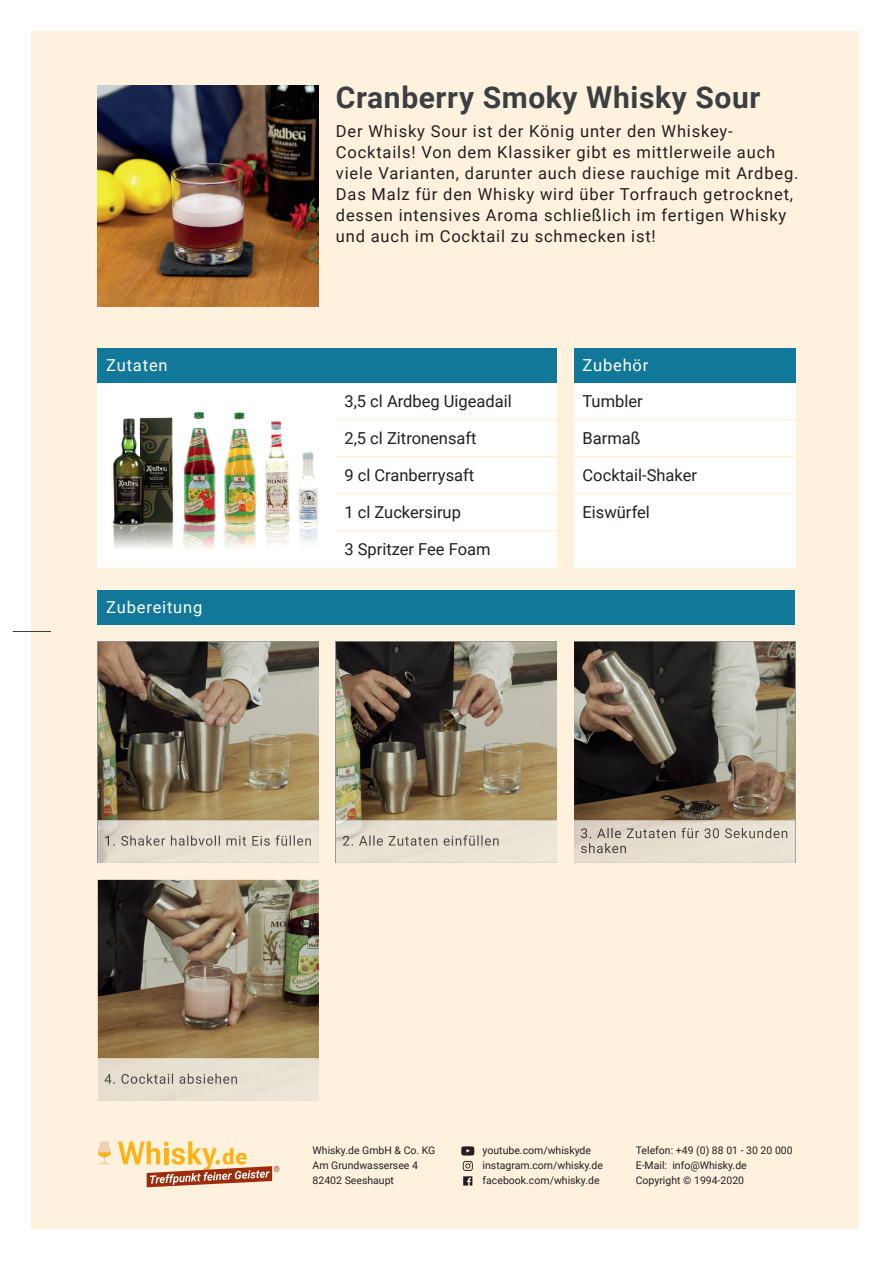
<style>
.page{position:relative;width:893px;height:1263px;background:#fff}
.page>*{position:absolute;margin:0;border:0;box-sizing:border-box;transform-origin:0 0}
.t1{font:700 30px "Roboto";letter-spacing:.02em;color:#3b3f41}
.t2{font:16.5px/21px "Roboto";letter-spacing:.05em;color:#231f20}
.t3{font:16.5px "Roboto";color:#231f20}
.t4{font:16.5px "Roboto";letter-spacing:.05em;color:#fff}
.t5{font:10.5px/15px "Roboto";color:#231f20}
</style>
<div class="page">
<div style="left:32px;top:32px;width:827px;height:1197px;background:#fef2df"></div>
<hr style="left:13px;top:631px;width:38px;height:1px;background:#3b3f41">
<svg style="left:118px;top:1141px;width:161px;height:46px"></svg>
<svg style="left:98px;top:1141px;width:13px;height:23px"></svg>
<svg style="left:461px;top:1146px;width:13px;height:9px"></svg>
<svg style="left:463px;top:1161px;width:10px;height:24px"></svg>
<img style="left:98px;top:85px;width:221px;height:221px">
<img style="left:336px;top:642px;width:221px;height:178px">
<img style="left:574px;top:642px;width:221px;height:178px">
<img style="left:98px;top:642px;width:221px;height:178px">
<div style="left:98px;top:383px;width:459px;height:185px;background:#fff"></div>
<div style="left:574px;top:383px;width:221px;height:185px;background:#fff"></div>
<div style="left:98px;top:591px;width:697px;height:34px;background:#117899"></div>
<img style="left:98px;top:880px;width:221px;height:178px">
<img style="left:105px;top:835px;width:206px;height:11px">
<svg style="left:105px;top:1074px;width:12px;height:10px"></svg>
<img style="left:121px;top:1073px;width:116px;height:11px">
<img style="left:336px;top:820px;width:221px;height:43px">
<img style="left:343px;top:835px;width:156px;height:11px">
<img style="left:574px;top:820px;width:221px;height:43px">
<img style="left:581px;top:828px;width:207px;height:10px">
<img style="left:581px;top:843px;width:45px;height:10px">
<hr style="left:574px;top:419px;width:222px;height:1px;background:#fef2df">
<hr style="left:574px;top:456px;width:222px;height:1px;background:#fef2df">
<hr style="left:574px;top:493px;width:222px;height:1px;background:#fef2df">
<div style="left:98px;top:349px;width:459px;height:34px;background:#117899"></div>
<div style="left:574px;top:349px;width:221px;height:34px;background:#117899"></div>
<hr style="left:336px;top:419px;width:221px;height:1px;background:#fef2df">
<hr style="left:336px;top:456px;width:221px;height:1px;background:#fef2df">
<hr style="left:336px;top:493px;width:221px;height:1px;background:#fef2df">
<hr style="left:336px;top:530px;width:221px;height:1px;background:#fef2df">
<img style="left:112px;top:412px;width:104px;height:136px">
<img style="left:224px;top:412px;width:94px;height:136px">
<h1 class="t1" style="left:336px;top:76px;width:426px">Cranberry Smoky Whisky Sour</h1>
<p class="t2" style="left:336px;top:120px;width:464px">Der Whisky Sour ist der König unter den Whiskey-Cocktails! Von dem Klassiker gibt es mittlerweile auch viele Varianten, darunter auch diese rauchige mit Ardbeg.<br>Das Malz für den Whisky wird über Torfrauch getrocknet, dessen intensives Aroma schließlich im fertigen Whisky und auch im Cocktail zu schmecken ist!</p>
<p class="t4" style="left:106px;top:353px;width:63px">Zutaten</p>
<p class="t4" style="left:583px;top:353px;width:67px">Zubehör</p>
<p class="t3" style="left:344px;top:389px;width:169px">3,5 cl Ardbeg Uigeadail</p>
<p class="t3" style="left:344px;top:426px;width:134px">2,5 cl Zitronensaft</p>
<p class="t3" style="left:344px;top:463px;width:131px">9 cl Cranberrysaft</p>
<p class="t3" style="left:344px;top:500px;width:118px">1 cl Zuckersirup</p>
<p class="t3" style="left:344px;top:537px;width:148px">3 Spritzer Fee Foam</p>
<p class="t3" style="left:583px;top:389px;width:62px">Tumbler</p>
<p class="t2" style="left:583px;top:427px;width:60px">Barmaß</p>
<p class="t3" style="left:583px;top:463px;width:116px">Cocktail-Shaker</p>
<p class="t3" style="left:583px;top:500px;width:69px">Eiswürfel</p>
<p class="t4" style="left:106px;top:595px;width:98px">Zubereitung</p>
<p class="t5" style="left:313px;top:1142px;width:124px">Whisky.de GmbH &amp; Co. KG<br>Am Grundwassersee 4<br>82402 Seeshaupt</p>
<p class="t5" style="left:636px;top:1142px;width:158px">Telefon: +49 (0) 88 01 - 30 20 000<br>E-Mail: info@Whisky.de<br>Copyright © 1994-2020</p>
<p class="t5" style="left:483px;top:1142px;width:122px">youtube.com/whiskyde instagram.com/whisky.de facebook.com/whisky.de</p>
</div>
